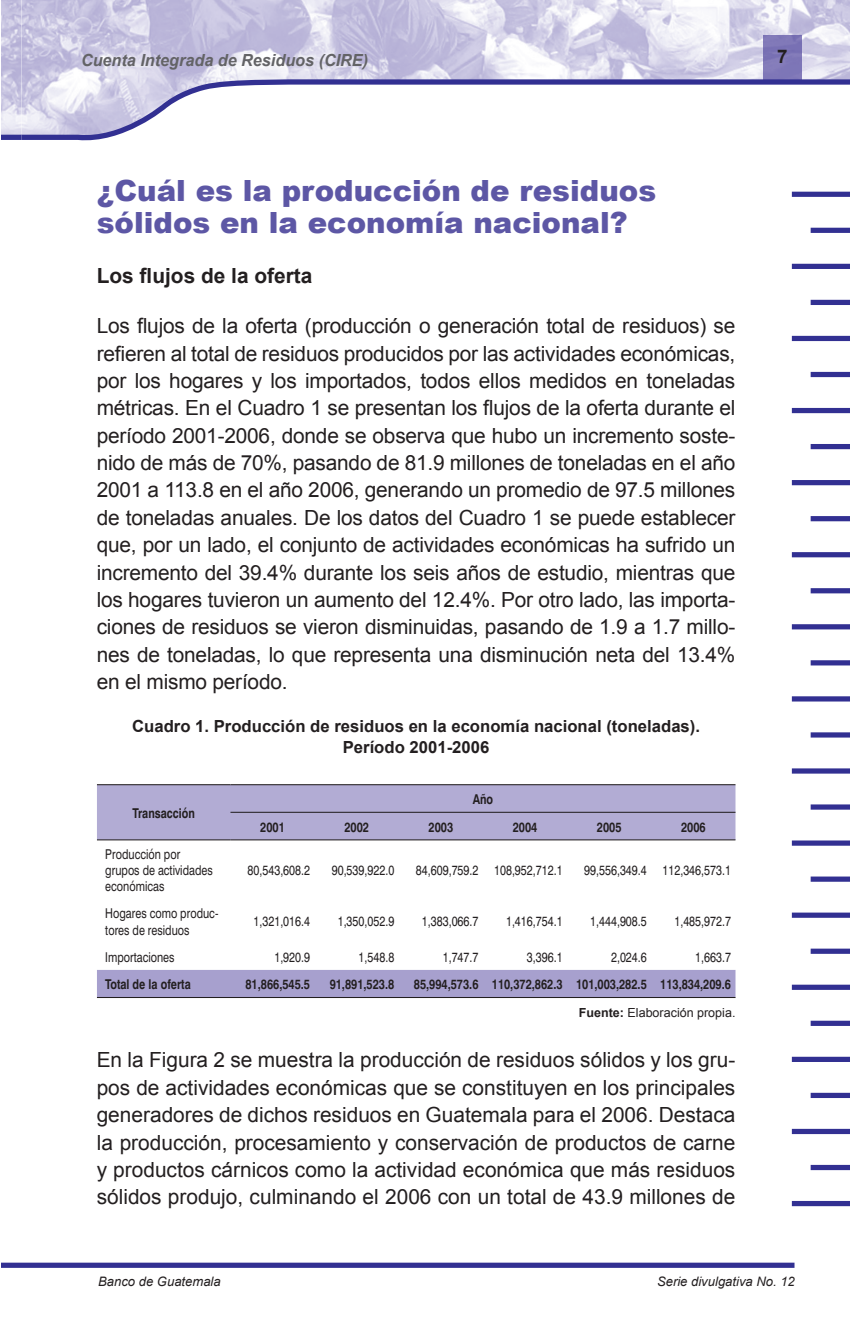
<style>
.page{position:relative;width:851px;height:1337px;background:#fff}
.page>*{position:absolute;margin:0;border:0;box-sizing:border-box;transform-origin:0 0}
.t1{font:900 29.25px/31.5px "Arial";color:#5d57a5}
.t2{font:20.93px/27.4px "Arial";letter-spacing:-.005em;color:#231f20;text-align:justify}
.t3{font:700 20.93px "Arial";color:#231f20}
.t4{font:700 18.68px "Arial";color:#231f20}
.t5{font:700 16.65px/20.2px "Arial";color:#231f20;text-align:center}
.t6{font:italic 700 16.65px "Arial";color:#636366}
.t7{font:13.5px/16.2px "Swiss 721 BT";color:#231f20;scale:.8 1}
.t8{font:700 13.5px "Swiss 721 BT";color:#231f20;scale:.8 1}
.t9{font:italic 13.05px "Arial";color:#231f20}
.t10{font:12.6px "Arial";color:#231f20}
.s1{font-weight:700}
</style>
<div class="page">
<img style="left:1px;top:0;width:848px;height:77px">
<div style="left:791px;top:192px;width:58px;height:5px;background:#323092"></div>
<div style="left:791px;top:264px;width:58px;height:5px;background:#323092"></div>
<div style="left:791px;top:336px;width:58px;height:5px;background:#323092"></div>
<div style="left:791px;top:408px;width:58px;height:5px;background:#323092"></div>
<div style="left:791px;top:480px;width:58px;height:5px;background:#323092"></div>
<div style="left:791px;top:552px;width:58px;height:5px;background:#323092"></div>
<div style="left:791px;top:624px;width:58px;height:5px;background:#323092"></div>
<div style="left:791px;top:696px;width:58px;height:5px;background:#323092"></div>
<div style="left:791px;top:768px;width:58px;height:5px;background:#323092"></div>
<div style="left:791px;top:840px;width:58px;height:5px;background:#323092"></div>
<div style="left:791px;top:912px;width:58px;height:5px;background:#323092"></div>
<div style="left:791px;top:984px;width:58px;height:6px;background:#323092"></div>
<div style="left:791px;top:1056px;width:58px;height:6px;background:#323092"></div>
<div style="left:791px;top:1128px;width:58px;height:6px;background:#323092"></div>
<div style="left:791px;top:1201px;width:58px;height:5px;background:#323092"></div>
<div style="left:810px;top:228px;width:39px;height:5px;background:#323092"></div>
<div style="left:810px;top:300px;width:39px;height:5px;background:#323092"></div>
<div style="left:810px;top:372px;width:39px;height:5px;background:#323092"></div>
<div style="left:810px;top:444px;width:39px;height:5px;background:#323092"></div>
<div style="left:810px;top:516px;width:39px;height:5px;background:#323092"></div>
<div style="left:810px;top:588px;width:39px;height:5px;background:#323092"></div>
<div style="left:810px;top:660px;width:39px;height:5px;background:#323092"></div>
<div style="left:810px;top:732px;width:39px;height:5px;background:#323092"></div>
<div style="left:810px;top:804px;width:39px;height:5px;background:#323092"></div>
<div style="left:810px;top:876px;width:39px;height:5px;background:#323092"></div>
<div style="left:810px;top:948px;width:39px;height:5px;background:#323092"></div>
<div style="left:810px;top:1020px;width:39px;height:6px;background:#323092"></div>
<div style="left:810px;top:1092px;width:39px;height:6px;background:#323092"></div>
<div style="left:810px;top:1164px;width:39px;height:6px;background:#323092"></div>
<div style="left:1px;top:1262px;width:793px;height:5px;background:#323092"></div>
<svg style="left:1px;top:77px;width:15px;height:63px"></svg>
<div style="left:763px;top:35px;width:38px;height:42px;background:#7e76b7"></div>
<svg style="left:16px;top:77px;width:833px;height:64px"></svg>
<div style="left:97px;top:785px;width:638px;height:54px;background:#b2acd4"></div>
<div style="left:97px;top:970px;width:638px;height:27px;background:#a7a0ce"></div>
<hr style="left:97px;top:784px;width:133px;height:1px;background:#231f20">
<hr style="left:97px;top:839px;width:133px;height:1px;background:#231f20">
<hr style="left:230px;top:784px;width:505px;height:1px;background:#231f20">
<hr style="left:230px;top:811px;width:505px;height:2px;background:#231f20">
<hr style="left:230px;top:839px;width:505px;height:1px;background:#231f20">
<hr style="left:97px;top:997px;width:638px;height:1px;background:#231f20">
<p class="t6" style="left:81px;top:51px;width:288px">Cuenta Integrada de Residuos (CIRE)</p>
<p class="t4" style="left:777px;top:46px;width:12px">7</p>
<p class="t1" style="left:97px;top:174px;width:561px">¿Cuál es la producción de residuos sólidos en la economía nacional?</p>
<p class="t3" style="left:97px;top:264px;width:217px">Los flujos de la oferta</p>
<p class="t2" style="left:97px;top:312px;width:640px">Los flujos de la oferta (producción o generación total de residuos) se refieren al total de residuos producidos por las actividades económicas, por los hogares y los importados, todos ellos medidos en toneladas métricas. En el Cuadro 1 se presentan los flujos de la oferta durante el período 2001-2006, donde se observa que hubo un incremento soste&shy;nido de más de 70%, pasando de 81.9 millones de toneladas en el año 2001 a 113.8 en el año 2006, generando un promedio de 97.5 millones de toneladas anuales. De los datos del Cuadro 1 se puede establecer que, por un lado, el conjunto de actividades económicas ha sufrido un incremento del 39.4% durante los seis años de estudio, mientras que los hogares tuvieron un aumento del 12.4%. Por otro lado, las importa&shy;ciones de residuos se vieron disminuidas, pasando de 1.9 a 1.7 millo&shy;nes de toneladas, lo que representa una disminución neta del 13.4% en el mismo período.</p>
<p class="t5" style="left:132px;top:716px;width:569px">Cuadro 1. Producción de residuos en la economía nacional (toneladas).<br>Período 2001-2006</p>
<p class="t8" style="left:133px;top:804px;width:79px">Transacción</p>
<p class="t7" style="left:105px;top:846px;width:136px">Producción por grupos de actividades económicas</p>
<p class="t8" style="left:472px;top:791px;width:27px">Año</p>
<p class="t8" style="left:260px;top:818px;width:32px">2001</p>
<p class="t8" style="left:344px;top:818px;width:32px">2002</p>
<p class="t8" style="left:428px;top:818px;width:32px">2003</p>
<p class="t8" style="left:512px;top:818px;width:32px">2004</p>
<p class="t8" style="left:597px;top:818px;width:32px">2005</p>
<p class="t8" style="left:681px;top:818px;width:32px">2006</p>
<p class="t7" style="left:247px;top:863px;width:80px">80,543,608.2</p>
<p class="t7" style="left:332px;top:863px;width:80px">90,539,922.0</p>
<p class="t7" style="left:416px;top:863px;width:185px">84,609,759.2 108,952,712.1</p>
<p class="t7" style="left:584px;top:863px;width:185px">99,556,349.4 112,346,573.1</p>
<p class="t7" style="left:105px;top:906px;width:143px">Hogares como produc&shy;tores de residuos</p>
<p class="t7" style="left:253px;top:914px;width:72px">1,321,016.4</p>
<p class="t7" style="left:338px;top:914px;width:72px">1,350,052.9</p>
<p class="t7" style="left:422px;top:914px;width:72px">1,383,066.7</p>
<p class="t7" style="left:506px;top:914px;width:72px">1,416,754.1</p>
<p class="t7" style="left:590px;top:914px;width:72px">1,444,908.5</p>
<p class="t7" style="left:674px;top:914px;width:72px">1,485,972.7</p>
<p class="t7" style="left:105px;top:949px;width:88px">Importaciones</p>
<p class="t7" style="left:274px;top:949px;width:46px">1,920.9</p>
<p class="t7" style="left:358px;top:949px;width:46px">1,548.8</p>
<p class="t7" style="left:442px;top:949px;width:46px">1,747.7</p>
<p class="t7" style="left:527px;top:949px;width:46px">3,396.1</p>
<p class="t7" style="left:611px;top:949px;width:46px">2,024.6</p>
<p class="t7" style="left:695px;top:949px;width:46px">1,663.7</p>
<p class="t8" style="left:105px;top:976px;width:108px">Total de la oferta</p>
<p class="t8" style="left:245px;top:976px;width:82px">81,866,545.5</p>
<p class="t8" style="left:329px;top:976px;width:82px">91,891,523.8</p>
<p class="t8" style="left:414px;top:976px;width:398px">85,994,573.6 110,372,862.3 101,003,282.5 113,834,209.6</p>
<p class="t10" style="left:579px;top:1005px;width:158px"><span class="s1">Fuente:</span> Elaboración propia.</p>
<p class="t2" style="left:97px;top:1046px;width:640px">En la Figura 2 se muestra la producción de residuos sólidos y los gru&shy;pos de actividades económicas que se constituyen en los principales generadores de dichos residuos en Guatemala para el 2006. Destaca la producción, procesamiento y conservación de productos de carne y productos cárnicos como la actividad económica que más residuos sólidos produjo, culminando el 2006 con un total de 43.9 millones de</p>
<p class="t9" style="left:98px;top:1274px;width:124px">Banco de Guatemala</p>
<p class="t9" style="left:657px;top:1274px;width:139px">Serie divulgativa No. 12</p>
</div>
